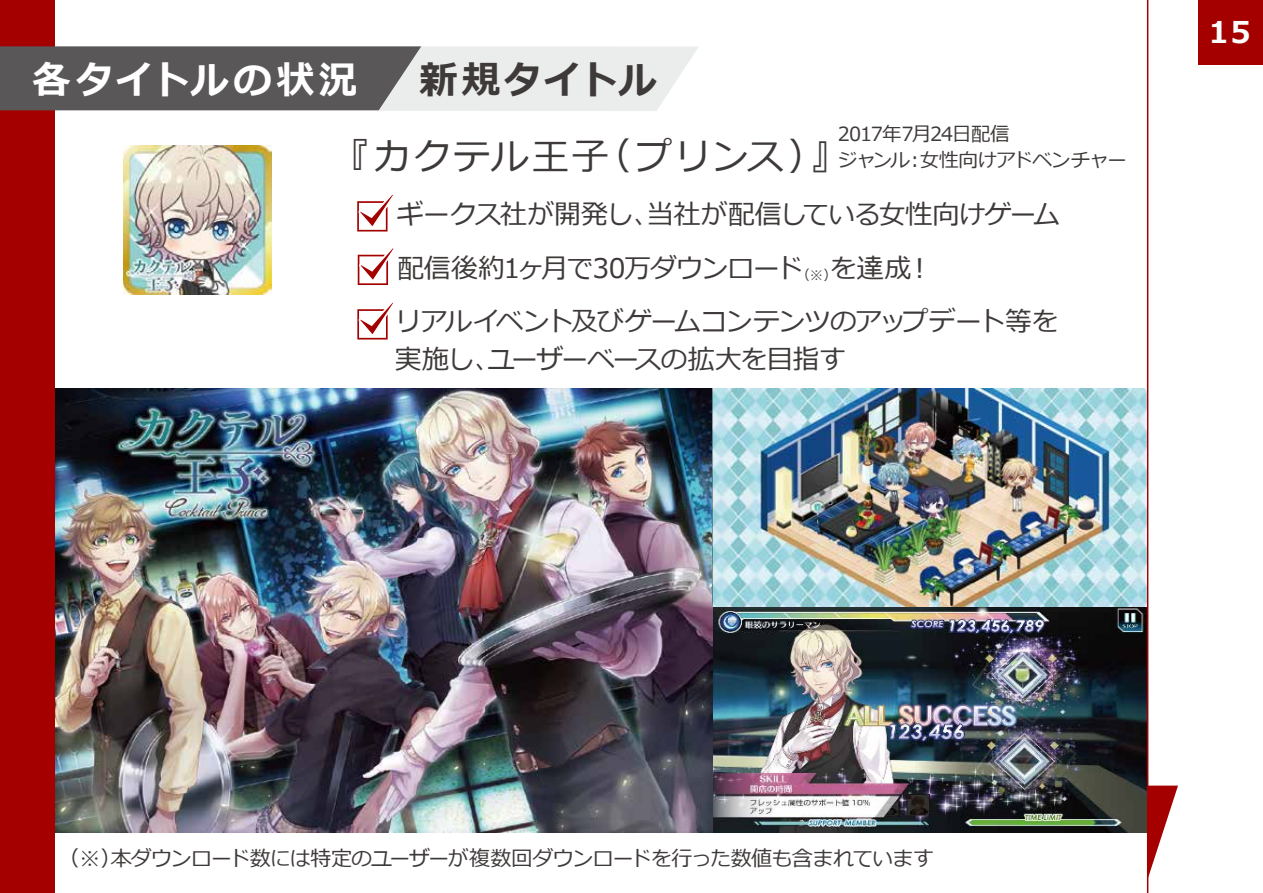
<style>
.page{position:relative;width:1263px;height:893px;background:#fff}
.page>*{position:absolute;margin:0;border:0;box-sizing:border-box;transform-origin:0 0}
.t1{font:700 38.25px "Meiryo";letter-spacing:.065em;color:#fff}
.t2{font:37.5px "Meiryo";letter-spacing:.05em;color:#3e3a39}
.t3{font:700 30px "Meiryo";color:#fff}
.t4{font:27px/38.4px "Meiryo";letter-spacing:-.05em;color:#3e3a39}
.t5{font:21px "Meiryo";letter-spacing:-.04em;color:#3e3a39}
.t6{font:19.5px/25.5px "Meiryo";letter-spacing:-.035em;color:#3e3a39}
.s1{color:#3e3a39}
</style>
<div class="page">
<img style="left:123px;top:146px;width:149px;height:149px">
<img style="left:55px;top:389px;width:1091px;height:444px">
<svg style="left:1148px;top:786px;width:30px;height:93px"></svg>
<hr style="left:1147px;top:0;width:1px;height:893px;background:#a40000">
<svg style="left:357px;top:195px;width:36px;height:37px"></svg>
<svg style="left:358px;top:248px;width:35px;height:37px"></svg>
<svg style="left:357px;top:303px;width:36px;height:37px"></svg>
<div style="left:0;top:0;width:55px;height:893px;background:#a40000"></div>
<svg style="left:0;top:46px;width:698px;height:65px;background:#999898"></svg>
<div style="left:1199px;top:0;width:64px;height:64px;background:#a40000"></div>
<h1 class="t1" style="left:32px;top:53px;width:626px">各タイトルの状況　 <span class="s1">新規タイトル</span></h1>
<p class="t6" style="left:838px;top:122px;width:291px">2017年7月24日配信<br>ジャンル：女性向けアドベンチャー</p>
<h2 class="t2" style="left:332px;top:131px;width:518px">『カクテル王子（プリンス）』</h2>
<p class="t4" style="left:397px;top:196px;width:665px">ギークス社が開発し、当社が配信している女性向けゲーム</p>
<p class="t4" style="left:397px;top:250px;width:537px">配信後約1ヶ月で30万ダウンロード<sub>（※）</sub>を達成！</p>
<p class="t4" style="left:395px;top:303px;width:720px">リアルイベント及びゲームコンテンツのアップデート等を　　実施し、ユーザーベースの拡大を目指す</p>
<p class="t3" style="left:1208px;top:11px;width:44px">15</p>
<p class="t5" style="left:58px;top:843px;width:877px">（※）本ダウンロード数には特定のユーザーが複数回ダウンロードを行った数値も含まれています</p>
</div>
